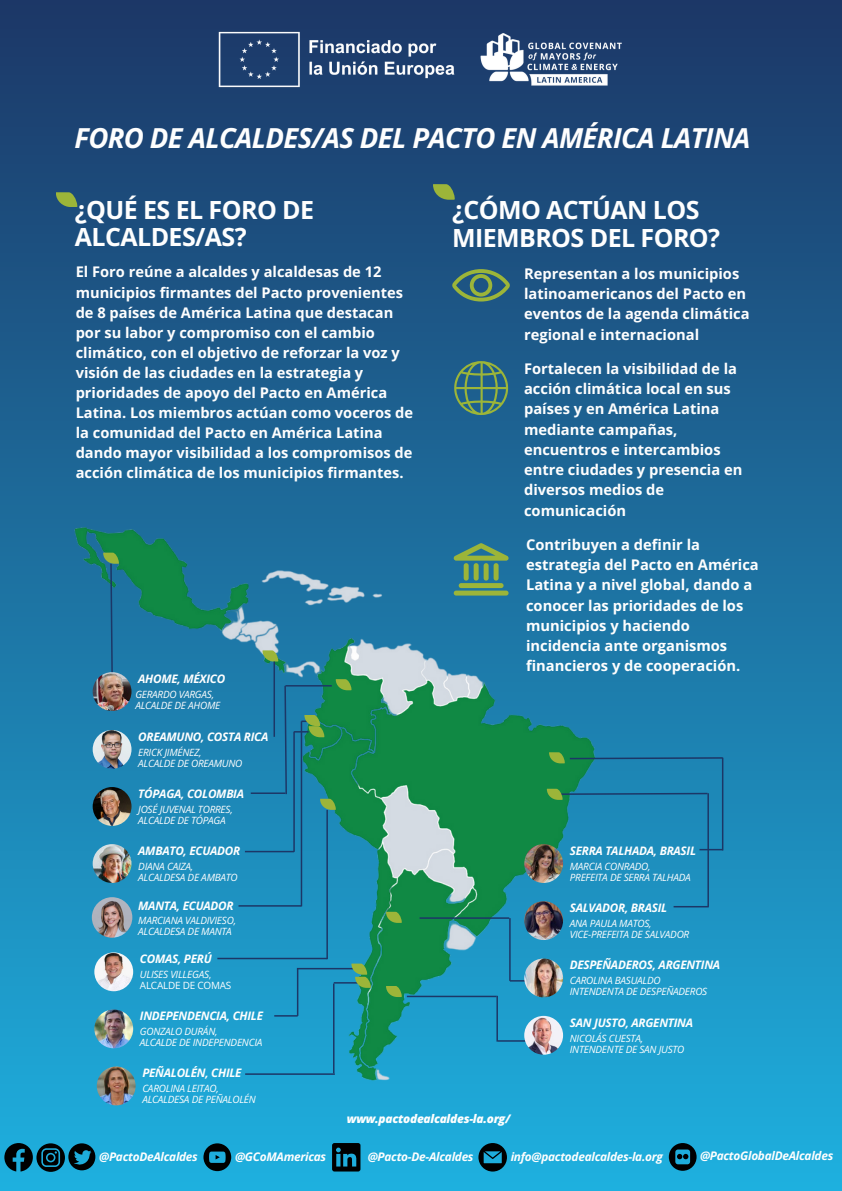
<style>
.page{position:relative;width:842px;height:1191px;background:#fff}
.page>*{position:absolute;margin:0;border:0;box-sizing:border-box;transform-origin:0 0}
.t1{font:italic 700 27.5px "Open Sans";letter-spacing:-.02em;color:#fefefe}
.t2{font:700 25px/27.8px "Open Sans";letter-spacing:-.02em;color:#fefefe}
.t3{font:700 14.7px/20.2px "Open Sans";color:#fefefe}
.t4{font:700 14.6px/20.1px "Open Sans";color:#fefefe}
.t5{font:italic 700 11.8px "Open Sans";letter-spacing:-.025em;color:#fefefe}
.t6{font:italic 800 11.8px "Open Sans";letter-spacing:-.025em;color:#fefefe}
.t7{font:italic 700 11.7px "Open Sans";letter-spacing:-.025em;color:#fefefe}
.t8{font:italic 10px "Open Sans";letter-spacing:-.025em;color:#fefefe}
.t9{font:10px "Open Sans";letter-spacing:-.025em;color:#fefefe}
.s1{font-style:normal}
</style>
<div class="page">
<div style="left:0;top:0;width:842px;height:1190px;background:linear-gradient(to bottom,#1c3767,#1eb0df)"></div>
<svg style="left:56px;top:192px;width:21px;height:15px"></svg>
<svg style="left:433px;top:184px;width:22px;height:16px"></svg>
<svg style="left:452px;top:269px;width:58px;height:32px;background:#4d7866"></svg>
<img style="left:42px;top:494px;width:612px;height:612px">
<hr style="left:498px;top:1040px;width:35px;height:1px;background:#1c3767">
<hr style="left:510px;top:979px;width:35px;height:2px;background:#1c3767">
<hr style="left:334px;top:981px;width:26px;height:2px;background:#1c3767">
<hr style="left:297px;top:967px;width:61px;height:2px;background:#1c3767">
<svg style="left:263px;top:650px;width:15px;height:11px"></svg>
<svg style="left:336px;top:679px;width:15px;height:11px"></svg>
<svg style="left:320px;top:798px;width:16px;height:11px"></svg>
<svg style="left:386px;top:985px;width:16px;height:11px"></svg>
<svg style="left:386px;top:911px;width:16px;height:11px"></svg>
<svg style="left:547px;top:788px;width:162px;height:11px;background:#24809b"></svg>
<img style="left:93px;top:672px;width:39px;height:39px;border-radius:50%">
<img style="left:93px;top:730px;width:39px;height:38px;border-radius:50%">
<img style="left:93px;top:787px;width:39px;height:38px;border-radius:50%">
<img style="left:93px;top:844px;width:39px;height:38px;border-radius:50%">
<img style="left:94px;top:952px;width:39px;height:39px;border-radius:50%">
<img style="left:94px;top:1009px;width:39px;height:39px;border-radius:50%">
<img style="left:97px;top:1066px;width:39px;height:39px;border-radius:50%">
<svg style="left:351px;top:963px;width:20px;height:24px"></svg>
<img style="left:524px;top:844px;width:39px;height:38px;border-radius:50%">
<img style="left:524px;top:901px;width:39px;height:38px;border-radius:50%">
<img style="left:524px;top:1015px;width:39px;height:39px;border-radius:50%">
<img style="left:524px;top:958px;width:39px;height:39px;border-radius:50%">
<svg style="left:103px;top:552px;width:16px;height:121px;background:#257692"></svg>
<hr style="left:285px;top:685px;width:47px;height:1px;background:#1c3767">
<svg style="left:284px;top:684px;width:4px;height:111px"></svg>
<hr style="left:251px;top:792px;width:34px;height:1px;background:#1c3767">
<hr style="left:293px;top:731px;width:2px;height:120px;background:#1c3767">
<hr style="left:245px;top:850px;width:49px;height:2px;background:#1c3767">
<hr style="left:273px;top:661px;width:2px;height:75px;background:#1c3767">
<hr style="left:326px;top:809px;width:2px;height:150px;background:#1c3767">
<hr style="left:217px;top:957px;width:110px;height:2px;background:#1c3767">
<hr style="left:245px;top:1073px;width:90px;height:1px;background:#1c3767">
<hr style="left:333px;top:983px;width:1px;height:90px;background:#1c3767">
<svg style="left:549px;top:752px;width:175px;height:11px;background:#237e8e"></svg>
<hr style="left:722px;top:757px;width:1px;height:93px;background:#1c3767">
<hr style="left:699px;top:848px;width:24px;height:2px;background:#1c3767">
<hr style="left:707px;top:793px;width:2px;height:113px;background:#1c3767">
<hr style="left:674px;top:905px;width:35px;height:2px;background:#1c3767">
<hr style="left:420px;top:917px;width:89px;height:1px;background:#1c3767">
<hr style="left:509px;top:918px;width:2px;height:62px;background:#1c3767">
<hr style="left:407px;top:995px;width:90px;height:2px;background:#1c3767">
<hr style="left:496px;top:995px;width:2px;height:46px;background:#1c3767">
<svg style="left:454px;top:361px;width:54px;height:54px;background:#457972"></svg>
<svg style="left:453px;top:543px;width:56px;height:52px;background:#548e72"></svg>
<svg style="left:4px;top:1142px;width:91px;height:29px;background:#0d5066"></svg>
<svg style="left:203px;top:1143px;width:28px;height:27px"></svg>
<svg style="left:669px;top:1142px;width:28px;height:28px"></svg>
<svg style="left:332px;top:1142px;width:28px;height:29px"></svg>
<svg style="left:478px;top:1142px;width:29px;height:29px"></svg>
<hr style="left:297px;top:968px;width:1px;height:47px;background:#1c3767">
<hr style="left:274px;top:1014px;width:24px;height:2px;background:#1c3767">
<img style="left:92px;top:897px;width:40px;height:40px;border-radius:50%">
<svg style="left:294px;top:715px;width:30px;height:22px"></svg>
<hr style="left:301px;top:721px;width:1px;height:185px;background:#1c3767">
<hr style="left:238px;top:905px;width:63px;height:1px;background:#1c3767">
<img style="left:194px;top:7px;width:454px;height:105px">
<p class="t1" style="left:74px;top:118px;width:678px">FORO DE ALCALDES/AS DEL PACTO EN AMÉRICA LATINA</p>
<p class="t2" style="left:75px;top:195px;width:241px">¿QUÉ ES EL FORO DE<br>ALCALDES/AS?</p>
<h3 class="t4" style="left:76px;top:262px;width:339px">El Foro reúne a alcaldes y alcaldesas de 12 municipios firmantes del Pacto provenientes de 8 países de América Latina que destacan por su labor y compromiso con el cambio climático, con el objetivo de reforzar la voz y visión de las ciudades en la estrategia y prioridades de apoyo del Pacto en América Latina. Los miembros actúan como voceros de la comunidad del Pacto en América Latina dando mayor visibilidad a los compromisos de acción climática de los municipios firmantes.</h3>
<h3 class="t7" style="left:138px;top:670px;width:88px">AHOME, MÉXICO</h3>
<p class="t8" style="left:135px;top:687px;width:80px">GERARDO VARGAS,</p>
<p class="t8" style="left:135px;top:698px;width:87px">ALCALDE DE AHOME</p>
<p class="t8" style="left:138px;top:744px;width:65px">ERICK JIMÉNEZ,</p>
<p class="t8" style="left:138px;top:755px;width:106px">ALCALDE DE OREAMUNO</p>
<h3 class="t8" style="left:138px;top:801px;width:96px">JOSÉ JUVENAL TORRES,</h3>
<p class="t8" style="left:138px;top:813px;width:89px">ALCALDE DE TÓPAGA</p>
<p class="t8" style="left:138px;top:859px;width:57px">DIANA CAIZA,</p>
<p class="t8" style="left:138px;top:870px;width:101px">ALCALDESA DE AMBATO</p>
<p class="t7" style="left:138px;top:728px;width:132px">OREAMUNO, COSTA RICA</p>
<h2 class="t7" style="left:138px;top:785px;width:107px">TÓPAGA, COLOMBIA</h2>
<p class="t7" style="left:138px;top:842px;width:104px">AMBATO, ECUADOR</p>
<p class="t7" style="left:138px;top:896px;width:97px">MANTA, ECUADOR</p>
<h2 class="t8" style="left:138px;top:913px;width:99px">MARCIANA VALDIVIESO,</h2>
<h3 class="t8" style="left:138px;top:924px;width:95px">ALCALDESA DE MANTA</h3>
<p class="t7" style="left:140px;top:950px;width:73px">COMAS, PERÚ</p>
<h3 class="t8" style="left:140px;top:967px;width:73px">ULISES VILLEGAS<span class="s1">,</span></h3>
<p class="t9" style="left:140px;top:978px;width:93px">ALCALDE DE COMAS</p>
<p class="t8" style="left:140px;top:1024px;width:79px">GONZALO DURÁN,</p>
<p class="t8" style="left:140px;top:1035px;width:124px">ALCALDE DE INDEPENDENCIA</p>
<h3 class="t8" style="left:142px;top:1081px;width:78px">CAROLINA LEITAO,</h3>
<p class="t8" style="left:142px;top:1092px;width:115px">ALCALDESA DE PEÑALOLÉN</p>
<h3 class="t7" style="left:140px;top:1007px;width:125px">INDEPENDENCIA, CHILE</h3>
<p class="t7" style="left:142px;top:1064px;width:101px">PEÑALOLÉN, CHILE</p>
<p class="t2" style="left:452px;top:195px;width:270px">¿CÓMO ACTÚAN LOS<br>MIEMBROS DEL FORO?</p>
<p class="t3" style="left:524px;top:263px;width:227px">Representan a los municipios latinoamericanos del Pacto en eventos de la agenda climática regional e internacional</p>
<p class="t3" style="left:524px;top:358px;width:220px">Fortalecen la visibilidad de la acción climática local en sus países y en América Latina mediante campañas, encuentros e intercambios entre ciudades y presencia en diversos medios de comunicación</p>
<p class="t3" style="left:526px;top:534px;width:234px">Contribuyen a definir la estrategia del Pacto en América<br>Latina y a nivel global, dando a conocer las prioridades de los municipios y haciendo incidencia ante organismos financieros y de cooperación.</p>
<h3 class="t7" style="left:570px;top:842px;width:128px">SERRA TALHADA, BRASIL</h3>
<p class="t8" style="left:570px;top:859px;width:82px">MARCIA CONRADO,</p>
<p class="t8" style="left:570px;top:870px;width:122px">PREFEITA DE SERRA TALHADA</p>
<p class="t7" style="left:570px;top:899px;width:99px">SALVADOR, BRASIL</p>
<p class="t8" style="left:570px;top:916px;width:83px">ANA PAULA MATOS,</p>
<p class="t8" style="left:570px;top:927px;width:121px">VICE-PREFEITA DE SALVADOR</p>
<p class="t7" style="left:570px;top:956px;width:152px">DESPEÑADEROS, ARGENTINA</p>
<p class="t8" style="left:570px;top:973px;width:92px">CAROLINA BASUALDO</p>
<p class="t8" style="left:570px;top:984px;width:139px">INTENDENTA DE DESPEÑADEROS</p>
<p class="t7" style="left:570px;top:1013px;width:125px">SAN JUSTO, ARGENTINA</p>
<p class="t8" style="left:570px;top:1030px;width:75px">NICOLÁS CUESTA,</p>
<h3 class="t8" style="left:570px;top:1041px;width:116px">INTENDENTE DE SAN JUSTO</h3>
<p class="t6" style="left:347px;top:1110px;width:165px">www.pactodealcaldes-la.org/</p>
<p class="t5" style="left:99px;top:1147px;width:100px">@PactoDeAlcaldes</p>
<p class="t5" style="left:235px;top:1147px;width:93px">@GCoMAmericas</p>
<p class="t5" style="left:368px;top:1147px;width:107px">@Pacto-De-Alcaldes</p>
<p class="t5" style="left:511px;top:1147px;width:154px">info@pactodealcaldes-la.org</p>
<p class="t5" style="left:700px;top:1147px;width:135px">@PactoGlobalDeAlcaldes</p>
</div>
